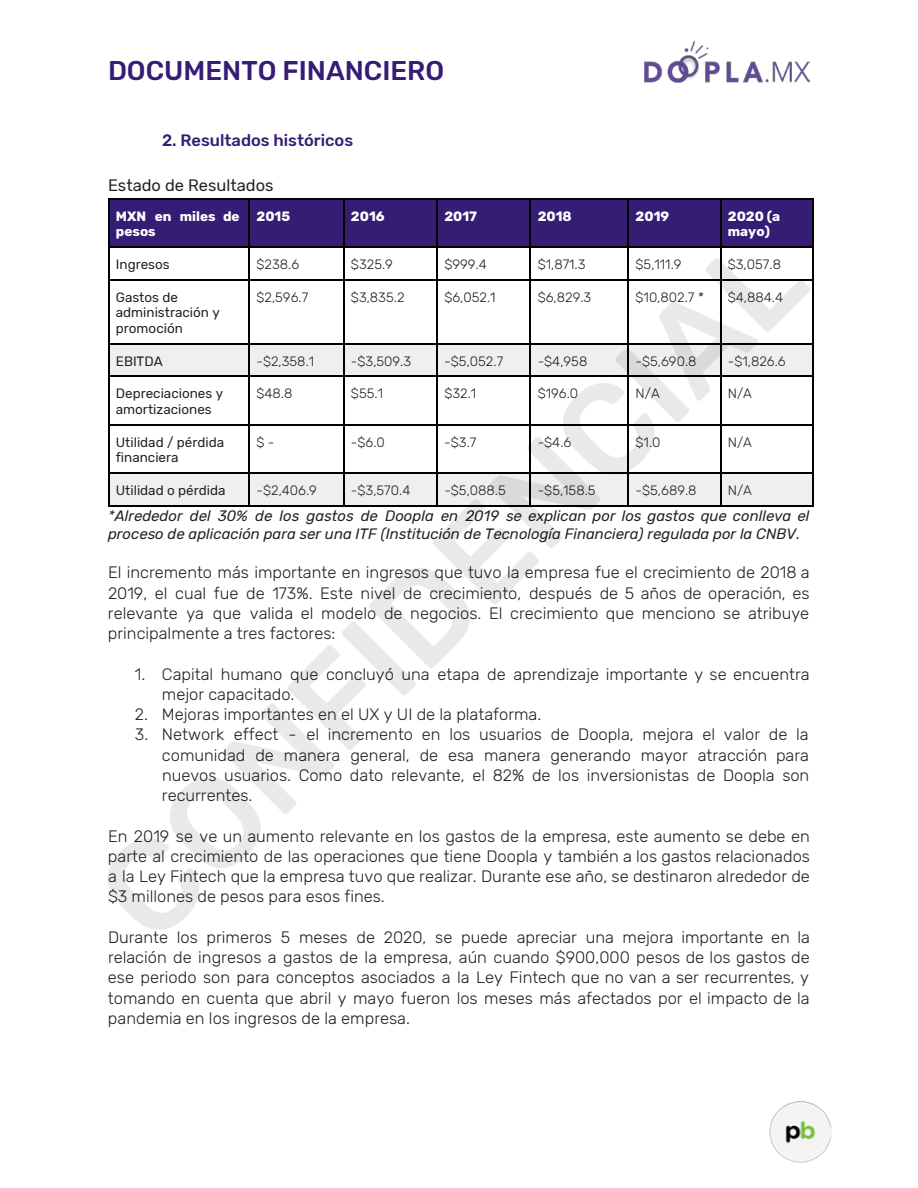
<style>
.page{position:relative;width:918px;height:1188px;background:#fff}
.page>*{position:absolute;margin:0;border:0;box-sizing:border-box;transform-origin:0 0}
.t1{font:500 27px "Rubik";color:#351c75}
.t2{font:300 16.5px/20.2px "Rubik";color:#231f20;text-align:justify}
.t3{font:500 16.5px "Rubik";color:#351c75}
.t4{font:16.5px "Rubik";color:#231f20}
.t5{font:italic 15px/18px "Rubik";color:#231f20}
.t6{font:300 13.5px "Rubik";color:#231f20}
.t7{font:13.5px/15.8px "Rubik";color:#231f20}
.t8{font:700 13.5px/15.8px "Rubik";color:#fff}
</style>
<div class="page">
<div style="left:108px;top:198px;width:141px;height:48px;background:#351c75"></div>
<div style="left:249px;top:198px;width:94px;height:48px;background:#351c75"></div>
<div style="left:343px;top:198px;width:93px;height:48px;background:#351c75"></div>
<div style="left:436px;top:198px;width:94px;height:48px;background:#351c75"></div>
<div style="left:530px;top:198px;width:98px;height:48px;background:#351c75"></div>
<div style="left:628px;top:198px;width:92px;height:48px;background:#351c75"></div>
<div style="left:720px;top:198px;width:92px;height:48px;background:#351c75"></div>
<div style="left:720px;top:343px;width:92px;height:33px;background:#efefef"></div>
<div style="left:720px;top:472px;width:92px;height:33px;background:#efefef"></div>
<hr style="left:720px;top:505px;width:93px;height:1px;background:#000">
<hr style="left:812px;top:472px;width:1px;height:34px;background:#000">
<hr style="left:720px;top:472px;width:93px;height:2px;background:#000">
<hr style="left:812px;top:424px;width:1px;height:50px;background:#000">
<hr style="left:720px;top:424px;width:93px;height:1px;background:#000">
<hr style="left:812px;top:376px;width:1px;height:49px;background:#000">
<hr style="left:720px;top:376px;width:93px;height:1px;background:#000">
<hr style="left:812px;top:343px;width:1px;height:34px;background:#000">
<hr style="left:720px;top:343px;width:93px;height:1px;background:#000">
<hr style="left:812px;top:279px;width:1px;height:65px;background:#000">
<hr style="left:720px;top:279px;width:93px;height:1px;background:#000">
<hr style="left:812px;top:246px;width:1px;height:34px;background:#000">
<hr style="left:720px;top:246px;width:1px;height:34px;background:#000">
<hr style="left:628px;top:246px;width:1px;height:34px;background:#000">
<hr style="left:530px;top:246px;width:1px;height:34px;background:#000">
<hr style="left:436px;top:246px;width:2px;height:34px;background:#000">
<hr style="left:343px;top:246px;width:1px;height:34px;background:#000">
<hr style="left:108px;top:246px;width:1px;height:34px;background:#000">
<hr style="left:249px;top:246px;width:1px;height:34px;background:#000">
<hr style="left:720px;top:198px;width:93px;height:1px;background:#000">
<hr style="left:720px;top:246px;width:93px;height:2px;background:#000">
<hr style="left:812px;top:198px;width:1px;height:50px;background:#000">
<hr style="left:628px;top:198px;width:93px;height:1px;background:#000">
<hr style="left:628px;top:246px;width:93px;height:2px;background:#000">
<hr style="left:720px;top:198px;width:1px;height:50px;background:#000">
<hr style="left:530px;top:198px;width:99px;height:1px;background:#000">
<hr style="left:530px;top:246px;width:99px;height:2px;background:#000">
<hr style="left:628px;top:198px;width:1px;height:50px;background:#000">
<hr style="left:436px;top:198px;width:95px;height:1px;background:#000">
<hr style="left:436px;top:246px;width:95px;height:2px;background:#000">
<hr style="left:530px;top:198px;width:1px;height:50px;background:#000">
<hr style="left:343px;top:198px;width:95px;height:1px;background:#000">
<hr style="left:343px;top:246px;width:95px;height:2px;background:#000">
<hr style="left:436px;top:198px;width:2px;height:50px;background:#000">
<hr style="left:249px;top:198px;width:95px;height:1px;background:#000">
<hr style="left:249px;top:246px;width:95px;height:2px;background:#000">
<hr style="left:343px;top:198px;width:1px;height:50px;background:#000">
<hr style="left:108px;top:198px;width:142px;height:1px;background:#000">
<hr style="left:108px;top:246px;width:142px;height:2px;background:#000">
<hr style="left:108px;top:198px;width:1px;height:50px;background:#000">
<hr style="left:249px;top:198px;width:1px;height:50px;background:#000">
<img style="left:769px;top:1101px;width:62px;height:61px">
<img style="left:645px;top:42px;width:165px;height:41px">
<svg style="left:108px;top:258px;width:702px;height:672px"></svg>
<h1 class="t1" style="left:108px;top:55px;width:338px">DOCUMENTO FINANCIERO</h1>
<p class="t3" style="left:162px;top:131px;width:193px">2. Resultados históricos</p>
<p class="t4" style="left:108px;top:176px;width:167px">Estado de Resultados</p>
<p class="t8" style="left:116px;top:208px;width:125px">MXN en miles de pesos</p>
<p class="t8" style="left:256px;top:208px;width:35px">2015</p>
<p class="t8" style="left:351px;top:208px;width:35px">2016</p>
<p class="t8" style="left:444px;top:208px;width:34px">2017</p>
<p class="t8" style="left:538px;top:208px;width:36px">2018</p>
<p class="t8" style="left:636px;top:208px;width:35px">2019</p>
<p class="t8" style="left:728px;top:208px;width:54px">2020 (a mayo)</p>
<p class="t7" style="left:116px;top:257px;width:55px">Ingresos</p>
<p class="t6" style="left:256px;top:257px;width:44px">$238.6</p>
<p class="t6" style="left:351px;top:257px;width:44px">$325.9</p>
<p class="t6" style="left:444px;top:257px;width:44px">$999.4</p>
<p class="t6" style="left:538px;top:257px;width:49px">$1,871.3</p>
<p class="t6" style="left:636px;top:257px;width:48px">$5,111.9</p>
<p class="t6" style="left:728px;top:257px;width:55px">$3,057.8</p>
<p class="t7" style="left:116px;top:289px;width:105px">Gastos de administración y promoción</p>
<p class="t6" style="left:256px;top:289px;width:53px">$2,596.7</p>
<p class="t6" style="left:351px;top:289px;width:55px">$3,835.2</p>
<p class="t6" style="left:444px;top:289px;width:53px">$6,052.1</p>
<p class="t6" style="left:538px;top:289px;width:55px">$6,829.3</p>
<p class="t6" style="left:636px;top:289px;width:70px">$10,802.7 *</p>
<p class="t6" style="left:728px;top:289px;width:57px">$4,884.4</p>
<p class="t7" style="left:116px;top:353px;width:48px">EBITDA</p>
<p class="t6" style="left:256px;top:353px;width:59px">-$2,358.1</p>
<p class="t6" style="left:351px;top:353px;width:62px">-$3,509.3</p>
<p class="t6" style="left:444px;top:353px;width:60px">-$5,052.7</p>
<p class="t6" style="left:538px;top:353px;width:51px">-$4,958</p>
<p class="t6" style="left:636px;top:353px;width:62px">-$5,690.8</p>
<p class="t6" style="left:728px;top:353px;width:60px">-$1,826.6</p>
<p class="t7" style="left:116px;top:386px;width:109px">Depreciaciones y amortizaciones</p>
<p class="t6" style="left:256px;top:386px;width:37px">$48.8</p>
<p class="t6" style="left:351px;top:386px;width:34px">$55.1</p>
<p class="t6" style="left:444px;top:386px;width:33px">$32.1</p>
<p class="t6" style="left:538px;top:386px;width:42px">$196.0</p>
<p class="t6" style="left:636px;top:386px;width:26px">N/A</p>
<p class="t6" style="left:728px;top:386px;width:26px">N/A</p>
<p class="t7" style="left:116px;top:434px;width:110px">Utilidad / pérdida financiera</p>
<p class="t6" style="left:256px;top:434px;width:20px">$ -</p>
<p class="t6" style="left:351px;top:434px;width:36px">-$6.0</p>
<p class="t6" style="left:444px;top:434px;width:34px">-$3.7</p>
<p class="t6" style="left:538px;top:434px;width:35px">-$4.6</p>
<p class="t6" style="left:636px;top:434px;width:26px">$1.0</p>
<p class="t6" style="left:728px;top:434px;width:26px">N/A</p>
<p class="t7" style="left:116px;top:483px;width:111px">Utilidad o pérdida</p>
<p class="t6" style="left:256px;top:483px;width:62px">-$2,406.9</p>
<p class="t6" style="left:351px;top:483px;width:61px">-$3,570.4</p>
<p class="t6" style="left:444px;top:483px;width:63px">-$5,088.5</p>
<p class="t6" style="left:538px;top:483px;width:59px">-$5,158.5</p>
<p class="t6" style="left:636px;top:483px;width:63px">-$5,689.8</p>
<p class="t6" style="left:728px;top:483px;width:26px">N/A</p>
<p class="t5" style="left:108px;top:507px;width:703px">*Alrededor del 30% de los gastos de Doopla en 2019 se explican por los gastos que conlleva el proceso de aplicación para ser una ITF (Institución de Tecnología Financiera) regulada por la CNBV.</p>
<p class="t2" style="left:108px;top:563px;width:703px">El incremento más importante en ingresos que tuvo la empresa fue el crecimiento de 2018 a 2019, el cual fue de 173%. Este nivel de crecimiento, después de 5 años de operación, es relevante ya que valida el modelo de negocios. El crecimiento que menciono se atribuye principalmente a tres factores:</p>
<p class="t2" style="left:162px;top:664px;width:649px;text-indent:-27px">1. Capital humano que concluyó una etapa de aprendizaje importante y se encuentra mejor capacitado.</p>
<p class="t2" style="left:135px;top:705px;width:408px">2. Mejoras importantes en el UX y UI de la plataforma.</p>
<p class="t2" style="left:162px;top:725px;width:649px;text-indent:-27px">3. Network effect - el incremento en los usuarios de Doopla, mejora el valor de la comunidad de manera general, de esa manera generando mayor atracción para nuevos usuarios. Como dato relevante, el 82% de los inversionistas de Doopla son recurrentes.</p>
<p class="t2" style="left:108px;top:826px;width:704px">En 2019 se ve un aumento relevante en los gastos de la empresa, este aumento se debe en parte al crecimiento de las operaciones que tiene Doopla y también a los gastos relacionados a la Ley Fintech que la empresa tuvo que realizar. Durante ese año, se destinaron alrededor de $3 millones de pesos para esos fines.</p>
<p class="t2" style="left:108px;top:927px;width:704px">Durante los primeros 5 meses de 2020, se puede apreciar una mejora importante en la relación de ingresos a gastos de la empresa, aún cuando $900,000 pesos de los gastos de ese periodo son para conceptos asociados a la Ley Fintech que no van a ser recurrentes, y tomando en cuenta que abril y mayo fueron los meses más afectados por el impacto de la pandemia en los ingresos de la empresa.</p>
</div>
